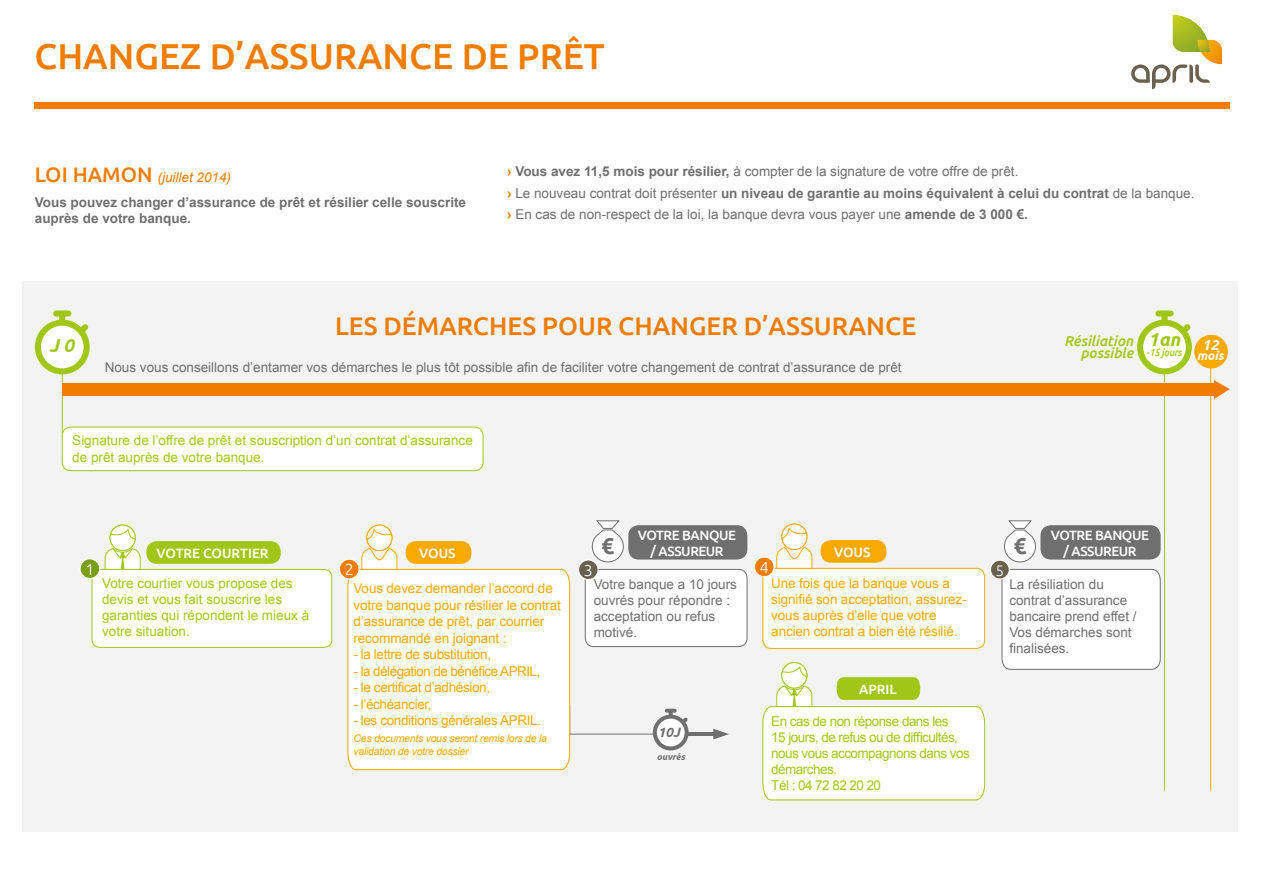
<style>
.page{position:relative;width:1263px;height:893px;background:#fff}
.page>*{position:absolute;margin:0;border:0;box-sizing:border-box;transform-origin:0 0}
.t1{font:500 36px "Ubuntu";color:#f07d00}
.t2{font:500 25.5px "Ubuntu";color:#f07d00}
.t3{font:700 22.8px "Ubuntu";color:#706f6f}
.t4{font:italic 700 18.6px "Ubuntu";color:#a2c617}
.t5{font:300 16.05px "Ubuntu";color:#fff}
.t6{font:300 15.9px "Ubuntu";color:#fff}
.t7{font:300 15.15px "Ubuntu";color:#fff}
.t8{font:italic 500 14.55px/12.5px "Ubuntu";color:#a2c617;text-align:right}
.t9{font:italic 700 14.55px "Ubuntu";color:#fff}
.t10{font:13.5px/16.2px "Arial";color:#706f6f}
.t11{font:13.5px/16.5px "Arial";letter-spacing:-.01em;color:#f8aa00}
.t12{font:13.5px/16.2px "Arial";color:#a2c617}
.t13{font:13.5px/16.2px "Arial";letter-spacing:-.04em;color:#a2c617}
.t14{font:700 13.5px/24.8px "Arial";color:#706f6f}
.t15{font:500 13.5px/16.2px "Ubuntu";letter-spacing:-.03em;color:#fff;text-align:center}
.t16{font:13.5px "Arial";letter-spacing:-.04em;color:#f8aa00}
.t17{font:500 13.5px "Ubuntu";color:#fff}
.t18{font:italic 700 13.5px "Ubuntu";color:#706f6f}
.t19{font:italic 700 12.45px "Ubuntu";color:#fff}
.t20{font:italic 10.5px/13.5px "Arial";letter-spacing:-.025em;color:#f8aa00}
.t21{font:italic 500 10.35px "Ubuntu";letter-spacing:-.02em;color:#a2c617;scale:.9 1}
.t22{font:italic 700 9px "Ubuntu";color:#706f6f}
.s1{font-family:"Ubuntu";font-weight:500;font-size:21px;color:#f07d00}
.s2{font-weight:400;font-style:italic;color:#f07d00}
.s3{font-weight:700;color:#f07d00}
.s4{font-weight:700}
</style>
<div class="page">
<div style="left:22px;top:281px;width:1215px;height:551px;background:#f3f3f4"></div>
<div style="left:62px;top:427px;width:421px;height:44px;background:#fff;border-radius:9px"></div>
<div style="left:62px;top:427px;width:421px;height:44px;border:1px solid #a2c617;border-radius:9px"></div>
<svg style="left:91px;top:524px;width:241px;height:124px"></svg>
<div style="left:80px;top:559px;width:20px;height:19px;background:#7a9e1a;border-radius:50%"></div>
<div style="left:79px;top:558px;width:21px;height:21px;border:1px solid #fff;border-radius:50%"></div>
<div style="left:146px;top:541px;width:135px;height:23px;background:#a2c617;border-radius:10px"></div>
<div style="left:763px;top:568px;width:222px;height:80px;background:#fff;border-radius:8px"></div>
<div style="left:762px;top:568px;width:223px;height:81px;border:1px solid #f8aa00;border-radius:8px"></div>
<svg style="left:762px;top:662px;width:223px;height:139px"></svg>
<svg style="left:776px;top:523px;width:37px;height:46px"></svg>
<div style="left:754px;top:557px;width:20px;height:20px;background:#f07d00;border-radius:50%"></div>
<div style="left:754px;top:556px;width:21px;height:21px;border:1px solid #fff;border-radius:50%"></div>
<div style="left:585px;top:569px;width:162px;height:78px;background:#fff;border-radius:9px"></div>
<div style="left:1001px;top:569px;width:160px;height:101px;background:#fff"></div>
<div style="left:990px;top:560px;width:19px;height:19px;background:#69614f;border-radius:50%"></div>
<div style="left:990px;top:560px;width:20px;height:19px;border:1px solid #fff;border-radius:50%"></div>
<div style="left:628px;top:525px;width:119px;height:35px;background:#706f6f;border-radius:11px"></div>
<hr style="left:62px;top:352px;width:1px;height:81px;background:#a2c617">
<hr style="left:1164px;top:352px;width:1px;height:438px;background:#a2c617">
<hr style="left:1210px;top:352px;width:1px;height:438px;background:#f8aa00">
<svg style="left:1137px;top:310px;width:55px;height:64px"></svg>
<svg style="left:347px;top:520px;width:382px;height:250px"></svg>
<div style="left:1040px;top:525px;width:121px;height:35px;background:#706f6f;border-radius:11px"></div>
<svg style="left:1004px;top:520px;width:32px;height:43px"></svg>
<svg style="left:35px;top:310px;width:55px;height:64px"></svg>
<div style="left:62px;top:383px;width:1153px;height:13px;background:#f07d00"></div>
<svg style="left:1214px;top:380px;width:16px;height:19px"></svg>
<div style="left:1194px;top:335px;width:34px;height:33px;background:#f8aa00;border-radius:50%"></div>
<div style="left:820px;top:540px;width:66px;height:23px;background:#f8aa00;border-radius:11px"></div>
<div style="left:35px;top:102px;width:1195px;height:7px;background:#f07d00"></div>
<div style="left:339px;top:559px;width:20px;height:20px;background:#f07d00;border-radius:50%"></div>
<div style="left:339px;top:559px;width:21px;height:20px;border:1px solid #fff;border-radius:50%"></div>
<svg style="left:1131px;top:15px;width:91px;height:74px"></svg>
<h1 class="t1" style="left:34px;top:40px;width:572px">CHANGEZ D’ASSURANCE DE PRÊT</h1>
<p class="t14" style="left:35px;top:166px;width:433px"><span class="s1">LOI HAMON</span> <span class="s2">(juillet 2014)<br></span>Vous pouvez changer d’assurance de prêt et résilier celle souscrite</p>
<p class="t14" style="left:35px;top:207px;width:158px">auprès de votre banque.</p>
<p class="t10" style="left:507px;top:161px;width:689px;line-height:21.8px"><span class="s3">›</span> <span class="s4">Vous avez 11,5 mois pour résilier,</span> à compter de la signature de votre offre de prêt.<br><span class="s3">›</span> Le nouveau contrat doit présenter <span class="s4">un niveau de garantie au moins équivalent à celui du contrat</span> de la banque. <span class="s3">›</span> En cas de non-respect de la loi, la banque devra vous payer une <span class="s4">amende de 3 000 €.</span></p>
<h2 class="t2" style="left:335px;top:314px;width:583px">LES DÉMARCHES POUR CHANGER D’ASSURANCE</h2>
<h3 class="t4" style="left:50px;top:335px;width:26px">J 0</h3>
<h3 class="t4" style="left:1148px;top:329px;width:34px">1an</h3>
<p class="t21" style="left:1146px;top:348px;width:41px">-15 jours</p>
<p class="t8" style="left:1064px;top:335px;width:71px">Résiliation possible</p>
<p class="t10" style="left:105px;top:360px;width:798px">Nous vous conseillons d’entamer vos démarches le plus tôt possible ain de faciliter votre changement de contrat d’assurance de prêt</p>
<p class="t9" style="left:1202px;top:336px;width:18px">12</p>
<p class="t19" style="left:1197px;top:349px;width:29px">mois</p>
<p class="t12" style="left:72px;top:434px;width:402px">Signature de l’offre de prêt et souscription d’un contrat d’assurance de prêt auprès de votre banque.</p>
<p class="t5" style="left:85px;top:560px;width:11px">1</p>
<p class="t17" style="left:157px;top:547px;width:114px">VOTRE COURTIER</p>
<p class="t12" style="left:102px;top:576px;width:209px">Votre courtier vous propose des devis et vous fait souscrire les garanties qui répondent le mieux à votre situation.</p>
<p class="t15" style="left:419px;top:545px;width:38px">VOUS</p>
<h3 class="t3" style="left:601px;top:532px;width:14px">€</h3>
<p class="t15" style="left:638px;top:527px;width:100px">VOTRE BANQUE / ASSUREUR</p>
<p class="t15" style="left:834px;top:544px;width:38px">VOUS</p>
<p class="t15" style="left:1051px;top:527px;width:100px">VOTRE BANQUE</p>
<h3 class="t3" style="left:1013px;top:532px;width:14px">€</h3>
<p class="t15" style="left:1063px;top:542px;width:75px">/ ASSUREUR</p>
<p class="t5" style="left:345px;top:560px;width:11px">2</p>
<p class="t11" style="left:353px;top:581px;width:209px">Vous devez demander l’accord de votre banque pour résilier le contrat d’assurance de prêt, par courrier recommandé en joignant :</p>
<p class="t11" style="left:353px;top:647px;width:139px">- la lettre de substitution,</p>
<p class="t16" style="left:353px;top:662px;width:188px">- la délégation de bénéice APRIL,</p>
<p class="t11" style="left:353px;top:679px;width:138px">- le certiicat d’adhésion,</p>
<p class="t11" style="left:353px;top:696px;width:80px">- l’échéancier,</p>
<p class="t11" style="left:353px;top:712px;width:189px">- les conditions générales APRIL.</p>
<p class="t20" style="left:353px;top:732px;width:195px">Ces documents vous seront remis lors de la validation de votre dossier</p>
<p class="t5" style="left:760px;top:558px;width:11px">4</p>
<p class="t6" style="left:584px;top:561px;width:10px">3</p>
<p class="t7" style="left:995px;top:561px;width:10px">5</p>
<p class="t11" style="left:771px;top:576px;width:197px">Une fois que la banque vous a signiié son acceptation, assurez&shy;vous auprès d’elle que votre ancien contrat a bien été résilié.</p>
<p class="t10" style="left:594px;top:577px;width:145px">Votre banque a 10 jours ouvrés pour répondre : acceptation ou refus motivé.</p>
<p class="t10" style="left:1009px;top:576px;width:129px">La résiliation du contrat d’assurance bancaire prend effet /<br>Vos démarches sont inalisées.</p>
<p class="t18" style="left:658px;top:724px;width:24px">10J</p>
<p class="t22" style="left:657px;top:752px;width:30px">ouvrés</p>
<p class="t15" style="left:859px;top:681px;width:39px">APRIL</p>
<p class="t13" style="left:771px;top:714px;width:200px">En cas de non réponse dans les<br>15 jours, de refus ou de dificultés, nous vous accompagnons dans vos démarches.<br>Tél : 04 72 82 20 20</p>
</div>
